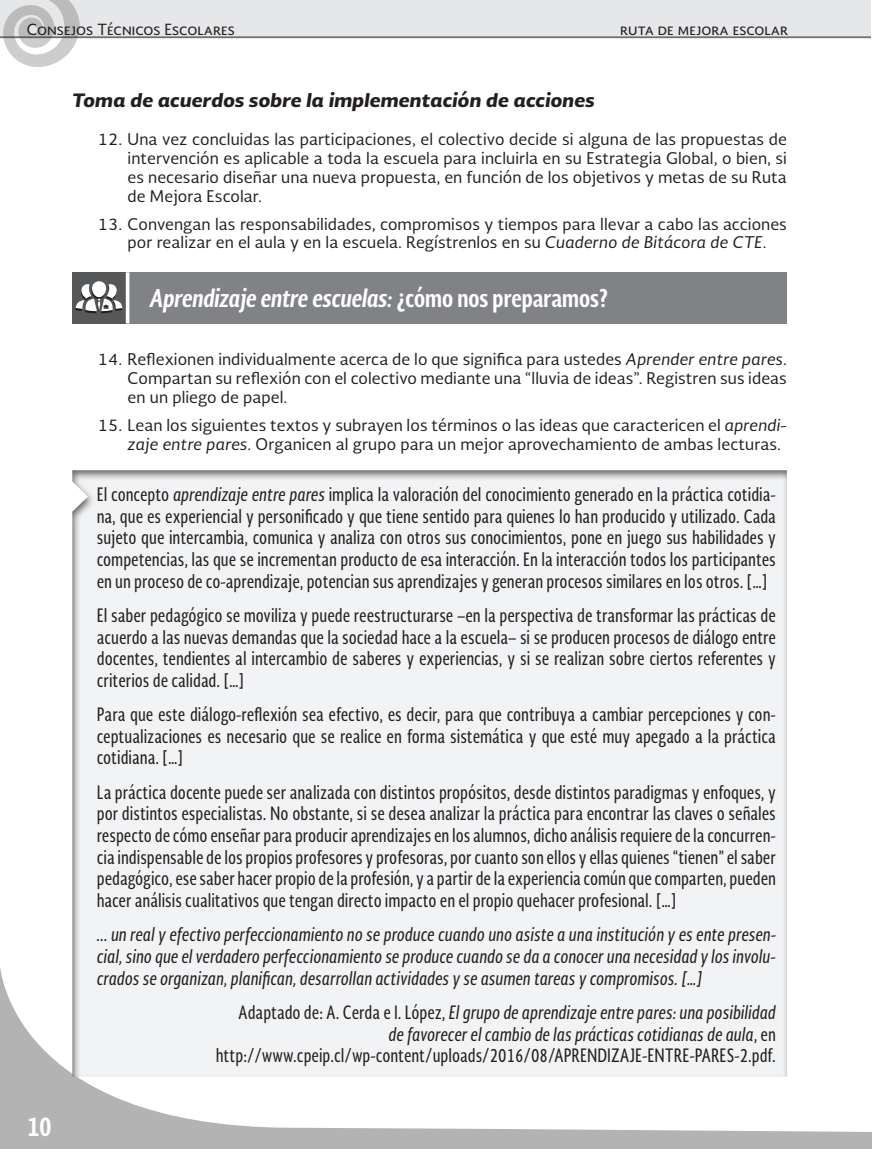
<style>
.page{position:relative;width:872px;height:1149px;background:#fff}
.page>*{position:absolute;margin:0;border:0;box-sizing:border-box;transform-origin:0 0}
.t1{font:700 25.5px "Soberana Sans Condensed";color:#fff}
.t2{font:24px "Soberana Sans Condensed Bolid Ital";color:#fff}
.t3{font:18px/21.6px "Soberana Sans Condensed";color:#231f20;text-align:justify}
.t4{font:italic 18px/21.6px "Soberana Sans Condensed";color:#231f20;text-align:justify}
.t5{font:18px "Soberana Sans Blacktalic";color:#231f20}
.t6{font:15.75px/18.9px "Soberana Sans";letter-spacing:.005em;color:#231f20;text-align:justify}
.t7{font:15px "Soberana Sans";color:#231f20}
.s1{font-style:italic}
.s2{font-family:"Soberana Sans Condensed";font-weight:700}
</style>
<div class="page">
<div style="left:0;top:0;width:871px;height:39px;background:#e6e7e9"></div>
<svg style="left:0;top:968px;width:872px;height:180px"></svg>
<svg style="left:3px;top:0;width:77px;height:67px"></svg>
<hr style="left:0;top:37px;width:871px;height:1px;background:#231f20">
<div style="left:69px;top:468px;width:719px;height:609px;background:#f2f3f4"></div>
<div style="left:72px;top:272px;width:56px;height:51px;background:#57585a"></div>
<div style="left:128px;top:272px;width:659px;height:51px;background:#808285"></div>
<hr style="left:126px;top:272px;width:3px;height:51px;background:#fff">
<svg style="left:75px;top:281px;width:47px;height:32px"></svg>
<p class="t7" style="left:27px;top:19px;width:210px">Consejos Técnicos Escolares</p>
<p class="t7" style="left:620px;top:19px;width:169px">ruta de mejora escolar</p>
<p class="t5" style="left:72px;top:88px;width:524px">Toma de acuerdos sobre la implementación de acciones</p>
<p class="t6" style="left:128px;top:129px;width:661px;text-indent:-30px">12. Una vez concluidas las participaciones, el colectivo decide si alguna de las propuestas de intervención es aplicable a toda la escuela para incluirla en su Estrategia Global, o bien, si es necesario diseñar una nueva propuesta, en función de los objetivos y metas de su Ruta de Mejora Escolar.</p>
<p class="t6" style="left:128px;top:214px;width:661px;text-indent:-30px">13. Convengan las responsabilidades, compromisos y tiempos para llevar a cabo las acciones por realizar en el aula y en la escuela. Regístrenlos en su <span class="s1">Cuaderno de Bitácora de CTE</span>.</p>
<h2 class="t2" style="left:150px;top:281px;width:459px">Aprendizaje entre escuelas: <span class="s2">¿cómo nos preparamos?</span></h2>
<p class="t6" style="left:128px;top:349px;width:661px;text-indent:-30px">14. Reflexionen individualmente acerca de lo que significa para ustedes <span class="s1">Aprender entre pares</span>.<br>Compartan su reflexión con el colectivo mediante una “lluvia de ideas”. Registren sus ideas en un pliego de papel.</p>
<p class="t6" style="left:128px;top:414px;width:661px;text-indent:-30px">15. Lean los siguientes textos y subrayen los términos o las ideas que caractericen el <span class="s1">aprendi&shy;zaje entre pares</span>. Organicen al grupo para un mejor aprovechamiento de ambas lecturas.</p>
<h1 class="t1" style="left:27px;top:1108px;width:25px">10</h1>
<p class="t3" style="left:97px;top:483px;width:680px">El concepto <span class="s1">aprendizaje entre pares</span> implica la valoración del conocimiento generado en la práctica cotidia&shy;na, que es experiencial y personificado y que tiene sentido para quienes lo han producido y utilizado. Cada sujeto que intercambia, comunica y analiza con otros sus conocimientos, pone en juego sus habilidades y competencias, las que se incrementan producto de esa interacción. En la interacción todos los participantes en un proceso de co-aprendizaje, potencian sus aprendizajes y generan procesos similares en los otros. […]</p>
<p class="t3" style="left:97px;top:603px;width:680px">El saber pedagógico se moviliza y puede reestructurarse –en la perspectiva de transformar las prácticas de acuerdo a las nuevas demandas que la sociedad hace a la escuela– si se producen procesos de diálogo entre docentes, tendientes al intercambio de saberes y experiencias, y si se realizan sobre ciertos referentes y criterios de calidad. […]</p>
<p class="t3" style="left:97px;top:703px;width:680px">Para que este diálogo-reflexión sea efectivo, es decir, para que contribuya a cambiar percepciones y con&shy;ceptualizaciones es necesario que se realice en forma sistemática y que esté muy apegado a la práctica cotidiana. […]</p>
<p class="t3" style="left:97px;top:780px;width:680px">La práctica docente puede ser analizada con distintos propósitos, desde distintos paradigmas y enfoques, y por distintos especialistas. No obstante, si se desea analizar la práctica para encontrar las claves o señales respecto de cómo enseñar para producir aprendizajes en los alumnos, dicho análisis requiere de la concurren&shy;cia indispensable de los propios profesores y profesoras, por cuanto son ellos y ellas quienes “tienen” el saber pedagógico, ese saber hacer propio de la profesión, y a partir de la experiencia común que comparten, pueden hacer análisis cualitativos que tengan directo impacto en el propio quehacer profesional. […]</p>
<p class="t4" style="left:97px;top:923px;width:681px">... un real y efectivo perfeccionamiento no se produce cuando uno asiste a una institución y es ente presen&shy;cial, sino que el verdadero perfeccionamiento se produce cuando se da a conocer una necesidad y los involu&shy;crados se organizan, planifican, desarrollan actividades y se asumen tareas y compromisos. […]</p>
<p class="t3" style="left:216px;top:1000px;width:561px;text-align:right">Adaptado de: A. Cerda e I. López, <span class="s1">El grupo de aprendizaje entre pares: una posibilidad<br>de favorecer el cambio de las prácticas cotidianas de aula</span>, en http://www.cpeip.cl/wp-content/uploads/2016/08/APRENDIZAJE-ENTRE-PARES-2.pdf.</p>
</div>
